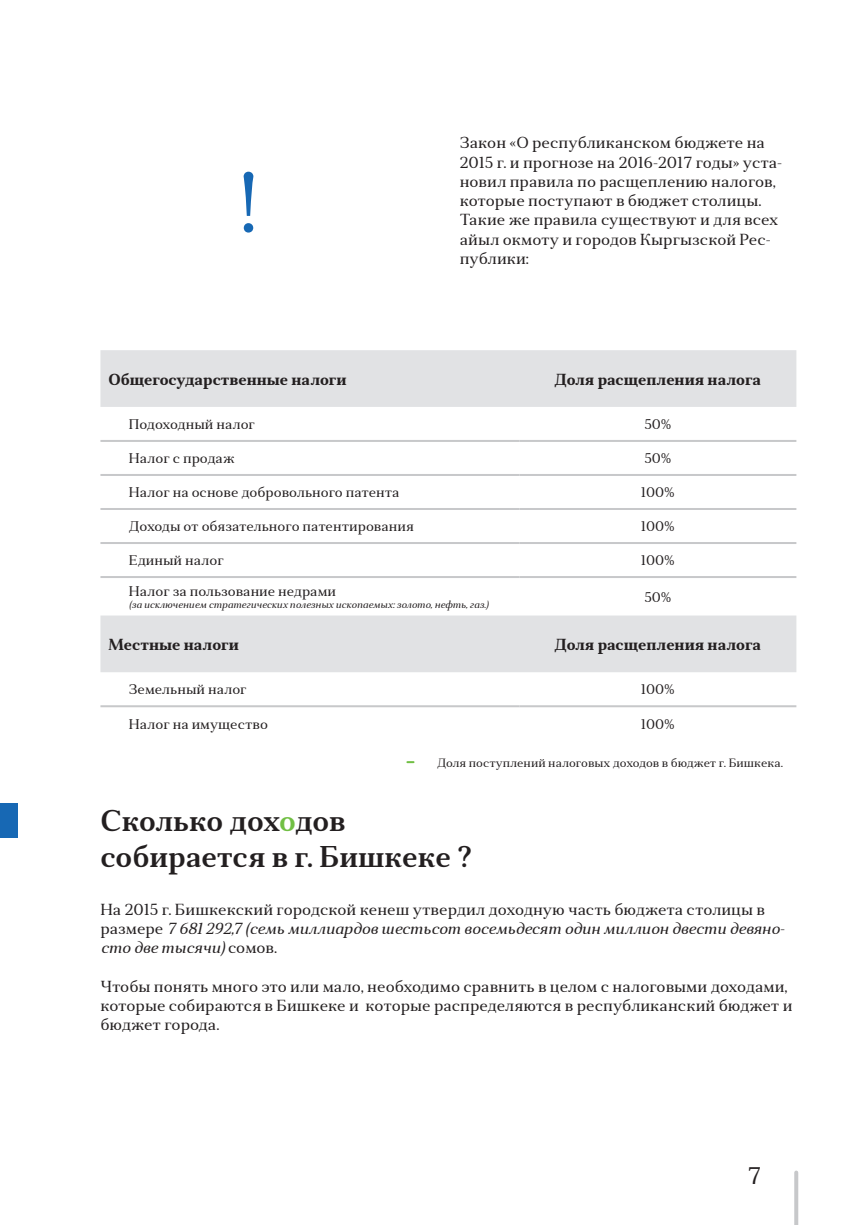
<style>
.page{position:relative;width:857px;height:1225px;background:#fff}
.page>*{position:absolute;margin:0;border:0;box-sizing:border-box;transform-origin:0 0}
.t1{font:86px "Anglecia Pro Text";color:#1768b4}
.t2{font:600 30px/36px "Anglecia Pro Text";color:#231f20}
.t3{font:24px "Anglecia Pro Text";color:#231f20}
.t4{font:16px/19.2px "Anglecia Pro Text";color:#231f20}
.t5{font:700 16px "Anglecia Pro Text";color:#231f20}
.t6{font:14px "Anglecia Pro Text";color:#231f20}
.t7{font:12px "Anglecia Pro Text";color:#231f20}
.t8{font:italic 10px "Anglecia Pro Text";color:#231f20}
.s1{color:#71bf44}
.s2{font-style:italic}
</style>
<div class="page">
<svg style="left:794px;top:1172px;width:3px;height:53px"></svg>
<svg style="left:100px;top:350px;width:696px;height:322px"></svg>
<hr style="left:100px;top:440px;width:419px;height:2px;background:#c7c8ca">
<hr style="left:519px;top:440px;width:277px;height:2px;background:#c7c8ca">
<hr style="left:100px;top:474px;width:419px;height:2px;background:#c7c8ca">
<hr style="left:519px;top:474px;width:277px;height:2px;background:#c7c8ca">
<hr style="left:100px;top:508px;width:419px;height:2px;background:#c7c8ca">
<hr style="left:519px;top:508px;width:277px;height:2px;background:#c7c8ca">
<hr style="left:100px;top:542px;width:419px;height:2px;background:#c7c8ca">
<hr style="left:519px;top:542px;width:277px;height:2px;background:#c7c8ca">
<hr style="left:100px;top:576px;width:419px;height:2px;background:#c7c8ca">
<hr style="left:519px;top:576px;width:277px;height:2px;background:#c7c8ca">
<hr style="left:100px;top:705px;width:419px;height:2px;background:#c7c8ca">
<hr style="left:519px;top:705px;width:277px;height:2px;background:#c7c8ca">
<div style="left:0;top:803px;width:17px;height:34px;background:#1768b4"></div>
<svg style="left:407px;top:761px;width:6px;height:2px"></svg>
<p class="t1" style="left:239px;top:147px;width:19px">!</p>
<p class="t4" style="left:459px;top:133px;width:324px">Закон «О республиканском бюджете на 2015 г. и прогнозе на 2016-2017 годы» уста&shy;новил правила по расщеплению налогов, которые поступают в бюджет столицы.<br>Такие же правила существуют и для всех айыл окмоту и городов Кыргызской Рес&shy;публики:</p>
<p class="t5" style="left:108px;top:368px;width:239px">Общегосударственные налоги</p>
<p class="t5" style="left:554px;top:368px;width:208px">Доля расщепления налога</p>
<p class="t6" style="left:129px;top:415px;width:128px">Подоходный налог</p>
<p class="t6" style="left:644px;top:415px;width:28px">50%</p>
<p class="t6" style="left:129px;top:449px;width:107px">Налог с продаж</p>
<p class="t6" style="left:644px;top:449px;width:28px">50%</p>
<p class="t6" style="left:129px;top:483px;width:272px">Налог на основе добровольного патента</p>
<p class="t6" style="left:640px;top:483px;width:36px">100%</p>
<p class="t6" style="left:129px;top:517px;width:286px">Доходы от обязательного патентирования</p>
<p class="t6" style="left:640px;top:517px;width:36px">100%</p>
<p class="t6" style="left:129px;top:551px;width:96px">Единый налог</p>
<p class="t6" style="left:640px;top:551px;width:36px">100%</p>
<p class="t6" style="left:129px;top:581px;width:209px">Налог за пользование недрами</p>
<p class="t8" style="left:129px;top:597px;width:361px">(за исключением стратегических полезных ископаемых: золото, нефть, газ.)</p>
<p class="t6" style="left:644px;top:587px;width:28px">50%</p>
<p class="t5" style="left:108px;top:633px;width:132px">Местные налоги</p>
<p class="t5" style="left:554px;top:633px;width:208px">Доля расщепления налога</p>
<p class="t6" style="left:129px;top:680px;width:119px">Земельный налог</p>
<p class="t6" style="left:640px;top:680px;width:36px">100%</p>
<p class="t6" style="left:129px;top:714px;width:141px">Налог на имущество</p>
<p class="t6" style="left:640px;top:714px;width:36px">100%</p>
<p class="t7" style="left:437px;top:755px;width:347px">Доля поступлений налоговых доходов в бюджет г. Бишкека.</p>
<p class="t2" style="left:100px;top:801px;width:373px">Сколько дох<span class="s1">о</span>дов собирается в г. Бишкеке ?</p>
<p class="t4" style="left:100px;top:899px;width:685px">На 2015 г. Бишкекский городской кенеш утвердил доходную часть бюджета столицы в размере <span class="s2">7 681 292,7 (семь миллиардов шестьсот восемьдесят один миллион двести девяно&shy;сто две тысячи)</span> сомов.</p>
<p class="t4" style="left:100px;top:976px;width:693px">Чтобы понять много это или мало, необходимо сравнить в целом с налоговыми доходами, которые собираются в Бишкеке и которые распределяются в республиканский бюджет и бюджет города.</p>
<p class="t3" style="left:747px;top:1160px;width:15px">7</p>
</div>
